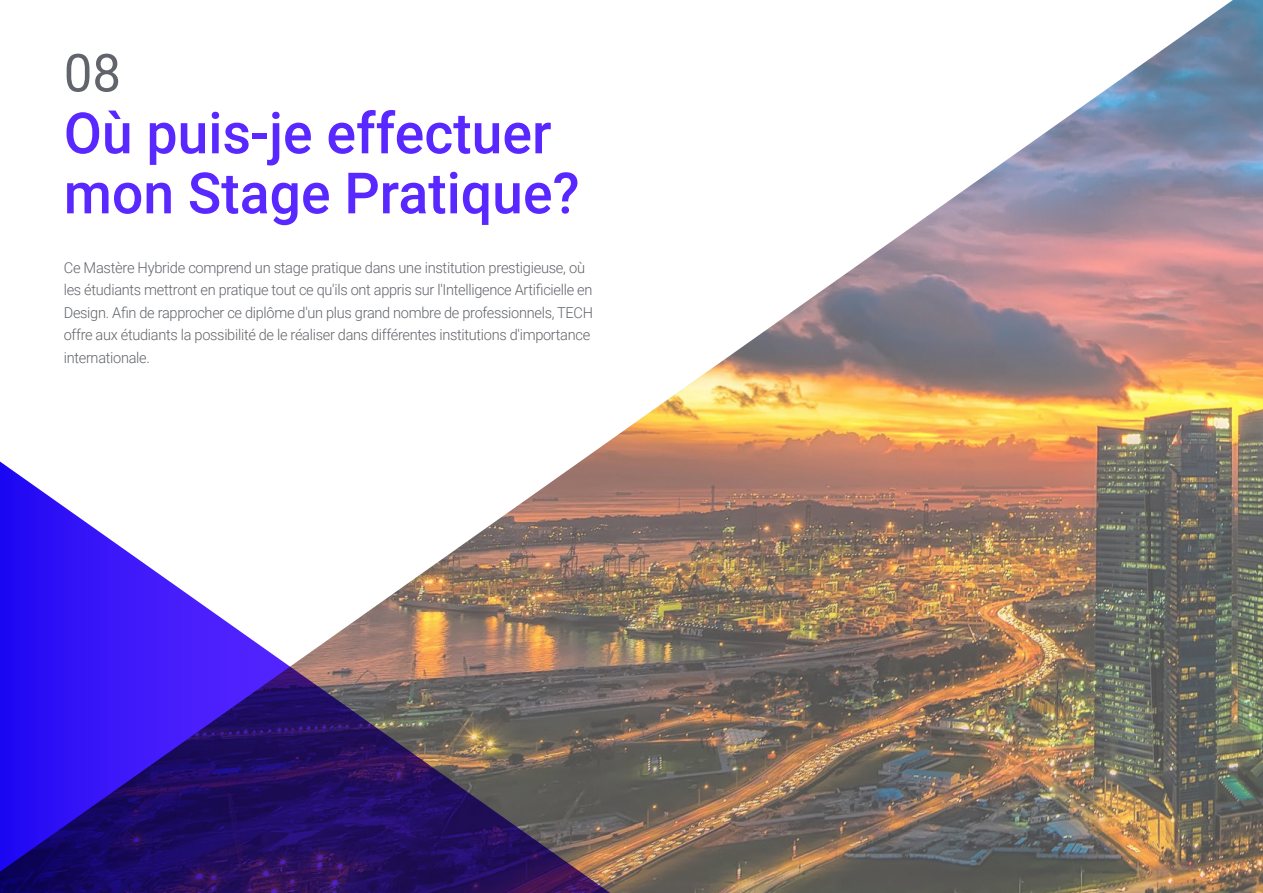
<style>
.page{position:relative;width:1263px;height:893px;background:#fff}
.page>*{position:absolute;margin:0;border:0;box-sizing:border-box;transform-origin:0 0}
.t1{font:500 57px/60px "Roboto";color:#5927ff}
.t2{font:52.5px "Roboto";color:#61646a}
.t3{font:300 15px/22.5px "Roboto";letter-spacing:-.02em;color:#61646a}
</style>
<div class="page">
<img style="left:602px;top:0;width:661px;height:893px">
<svg style="left:0;top:446px;width:640px;height:447px"></svg>
<h2 class="t2" style="left:64px;top:36px;width:59px">08</h2>
<h1 class="t1" style="left:64px;top:101px;width:517px">Où puis-je effectuer mon Stage Pratique?</h1>
<p class="t3" style="left:64px;top:255px;width:531px">Ce Mastère Hybride comprend un stage pratique dans une institution prestigieuse, où les étudiants mettront en pratique tout ce qu'ils ont appris sur l'Intelligence Artificielle en Design. Afin de rapprocher ce diplôme d'un plus grand nombre de professionnels, TECH offre aux étudiants la possibilité de le réaliser dans différentes institutions d'importance internationale.</p>
</div>
